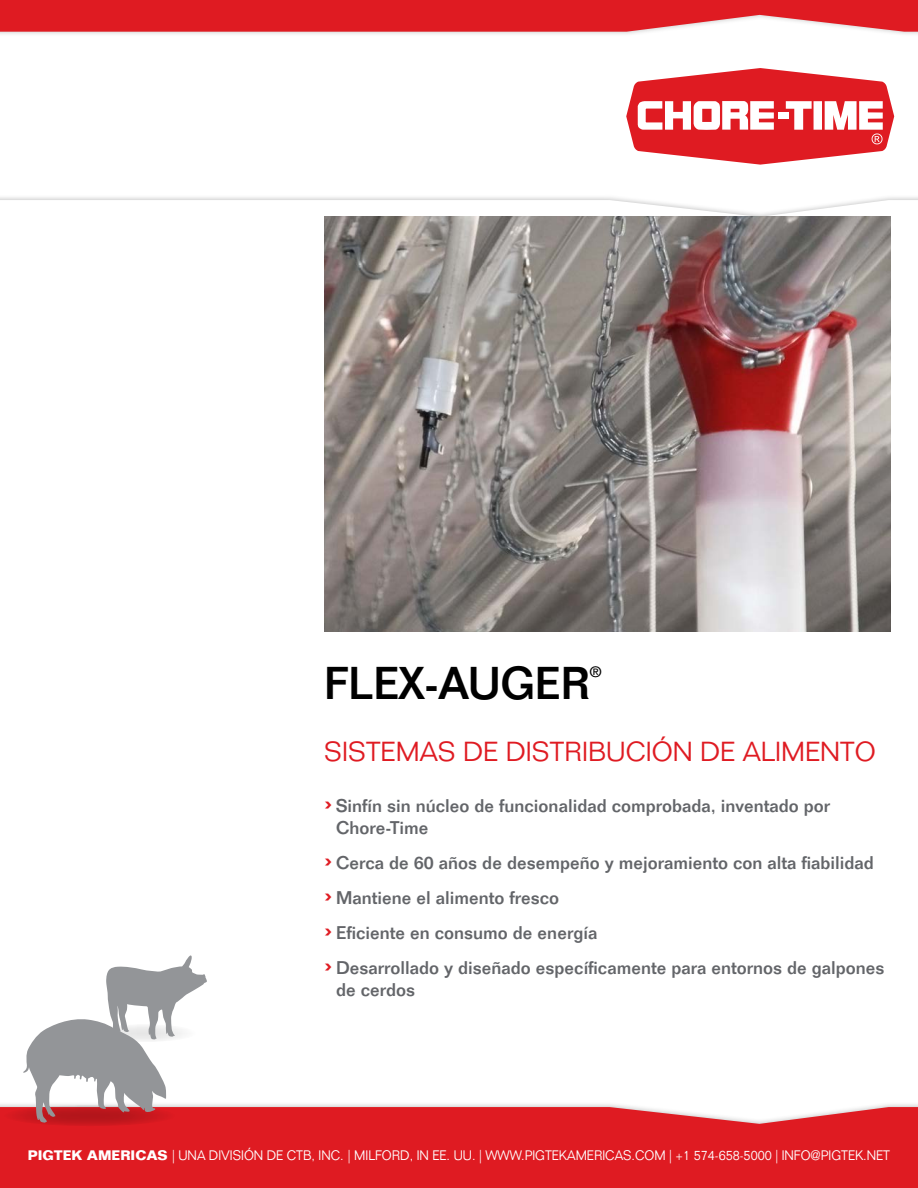
<style>
.page{position:relative;width:918px;height:1188px;background:#fff}
.page>*{position:absolute;margin:0;border:0;box-sizing:border-box;transform-origin:0 0}
.t1{font:500 45px "Folio Std";color:#000}
.t2{font:300 27px "Folio Std";color:#df1b22}
.t3{font:500 18px/35.1px "Folio Std";color:#636569}
.t4{font:500 14.7px "Folio Std";color:#000}
.t5{font:300 13.5px "Folio Std";color:#fff;scale:.94 1}
.s1{font-size:30px;color:#df1b22}
.s2{font-weight:700}
</style>
<div class="page">
<svg style="left:626px;top:68px;width:268px;height:97px"></svg>
<div style="left:0;top:0;width:918px;height:38px;background:#000;opacity:.25"></div>
<svg style="left:0;top:0;width:918px;height:32px;background:#e12e34"></svg>
<div style="left:0;top:1101px;width:918px;height:87px;background:#000;opacity:.25"></div>
<div style="left:0;top:1107px;width:918px;height:81px;background:#df1b22"></div>
<div style="left:3px;top:1105px;width:173px;height:21px;background:#d21920;border-radius:50%"></div>
<svg style="left:22px;top:955px;width:185px;height:168px"></svg>
<img style="left:324px;top:217px;width:566px;height:414px">
<h1 class="t1" style="left:324px;top:656px;width:267px">FLEX-AUGER</h1>
<p class="t4" style="left:590px;top:663px;width:13px">®</p>
<h2 class="t2" style="left:324px;top:736px;width:553px">SISTEMAS DE DISTRIBUCIÓN DE ALIMENTO</h2>
<p class="t3" style="left:336px;top:795px;width:495px;line-height:21.6px;text-indent:-12px"><span class="s1">›</span> Sinfín sin núcleo de funcionalidad comprobada, inventado por<br>Chore-Time</p>
<p class="t3" style="left:324px;top:845px;width:562px"><span class="s1">›</span> Cerca de 60 años de desempeño y mejoramiento con alta fiabilidad <span class="s1">›</span> Mantiene el alimento fresco<br><span class="s1">›</span> Eficiente en consumo de energía<br><span class="s1">›</span> Desarrollado y diseñado específicamente para entornos de galpones</p>
<p class="t3" style="left:336px;top:972px;width:81px">de cerdos</p>
<p class="t5" style="left:28px;top:1147px;width:919px"><span class="s2">PIGTEK AMERICAS</span> | UNA DIVISIÓN DE CTB, INC. | MILFORD, IN EE. UU. | WWW.PIGTEKAMERICAS.COM | +1 574-658-5000 | INFO@PIGTEK.NET</p>
</div>
